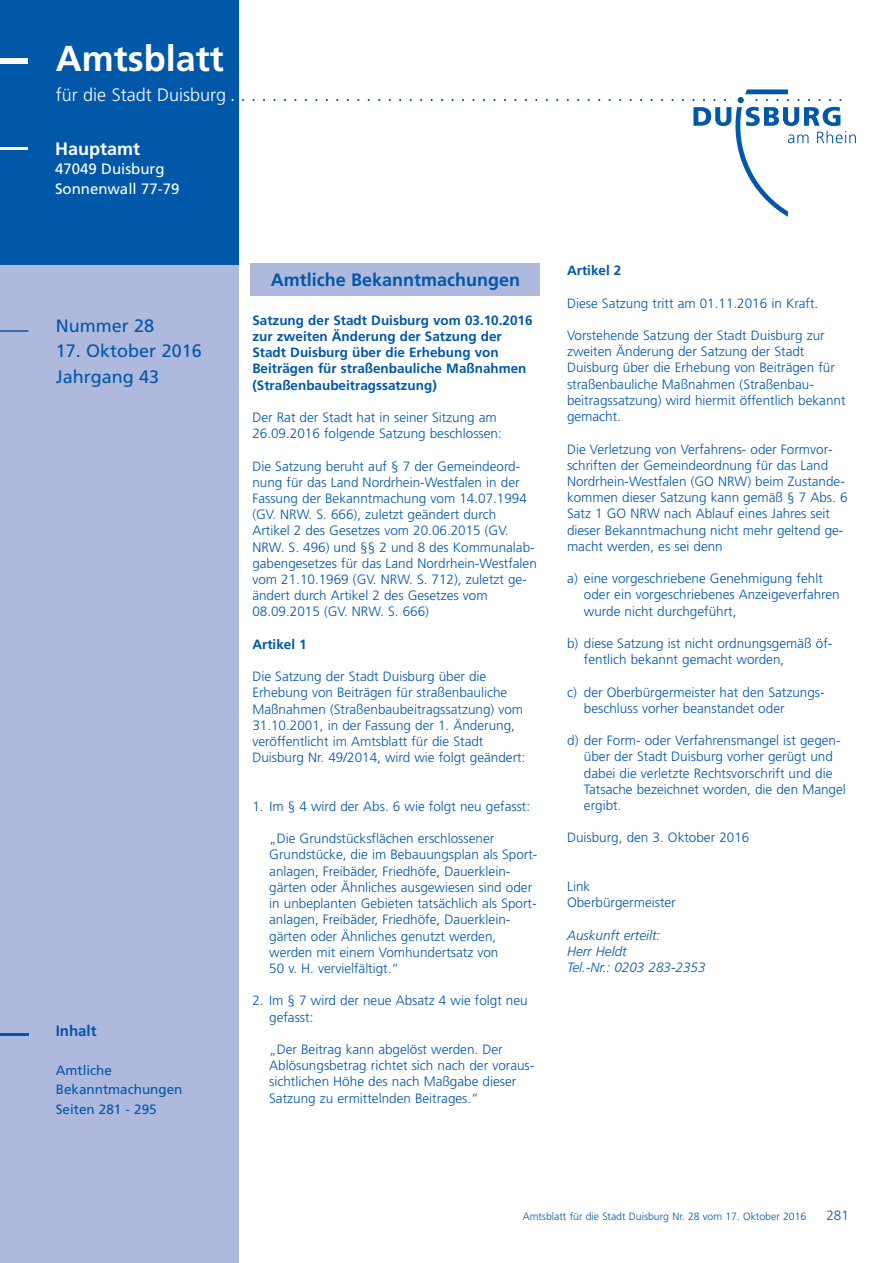
<style>
.page{position:relative;width:893px;height:1263px;background:#fff}
.page>*{position:absolute;margin:0;border:0;box-sizing:border-box;transform-origin:0 0}
.t1{font:150px "Duisburg Logo";letter-spacing:.07em;color:#0157a8}
.t2{font:700 36px "Frutiger";color:#fff}
.t3{font:18px/25.5px "Frutiger";color:#0157a8}
.t4{font:700 18px "Frutiger";color:#0157a8}
.t5{font:300 18px "Frutiger";color:#fff}
.t6{font:700 18px "Frutiger";color:#fff}
.t7{font:15px/19.5px "Frutiger";color:#fff}
.t8{font:700 15px "Frutiger";color:#0157a8}
.t9{font:300 13.5px/16.2px "Frutiger";color:#0157a8}
.t10{font:700 13.5px/16.2px "Frutiger";color:#0157a8}
.t11{font:italic 300 13.5px/16.2px "Frutiger";color:#0157a8}
.t12{font:13.5px/19.5px "Frutiger";color:#0157a8}
.t13{font:300 10.5px "Frutiger";color:#0157a8}
.s1{color:#fff}
</style>
<div class="page">
<div style="left:0;top:263px;width:239px;height:1000px;background:#aeb9dd"></div>
<div style="left:0;top:0;width:239px;height:264px;background:#0157a8"></div>
<div style="left:0;top:59px;width:28px;height:5px;background:#fff"></div>
<hr style="left:0;top:147px;width:28px;height:3px;background:#fff">
<hr style="left:0;top:1033px;width:28px;height:2px;background:#0157a8">
<hr style="left:0;top:330px;width:28px;height:2px;background:#0157a8">
<div style="left:251px;top:264px;width:289px;height:32px;background:#aeb9dd"></div>
<h2 class="t2" style="left:56px;top:44px;width:169px">Amtsblatt</h2>
<h3 class="t5" style="left:56px;top:87px;width:172px">für die Stadt Duisburg</h3>
<h1 class="t1" style="left:226px;top:-39px;width:631px"><span class="s1">0</span>1111111111111111111111l</h1>
<h3 class="t6" style="left:55px;top:141px;width:87px">Hauptamt</h3>
<p class="t7" style="left:55px;top:160px;width:126px">47049 Duisburg<br>Sonnenwall 77-79</p>
<h3 class="t3" style="left:56px;top:314px;width:100px">Nummer 28</h3>
<h3 class="t3" style="left:56px;top:339px;width:148px">17. Oktober 2016<br>Jahrgang 43</h3>
<p class="t8" style="left:56px;top:1024px;width:42px">Inhalt</p>
<p class="t12" style="left:56px;top:1061px;width:128px">Amtliche<br>Bekanntmachungen<br>Seiten 281 - 295</p>
<h3 class="t4" style="left:271px;top:272px;width:251px">Amtliche Bekanntmachungen</h3>
<p class="t10" style="left:252px;top:313px;width:282px">Satzung der Stadt Duisburg vom 03.10.2016 zur zweiten Änderung der Satzung der Stadt Duisburg über die Erhebung von Beiträgen für straßenbauliche Maßnahmen (Straßenbaubeitragssatzung)</p>
<p class="t9" style="left:252px;top:410px;width:251px">Der Rat der Stadt hat in seiner Sitzung am<br>26.09.2016 folgende Satzung beschlossen:</p>
<p class="t9" style="left:252px;top:459px;width:286px">Die Satzung beruht auf § 7 der Gemeindeord&shy;nung für das Land Nordrhein-Westfalen in der Fassung der Bekanntmachung vom 14.07.1994 (GV. NRW. S. 666), zuletzt geändert durch Artikel 2 des Gesetzes vom 20.06.2015 (GV.<br>NRW. S. 496) und §§ 2 und 8 des Kommunalab&shy;gabengesetzes für das Land Nordrhein-Westfalen vom 21.10.1969 (GV. NRW. S. 712), zuletzt ge&shy;ändert durch Artikel 2 des Gesetzes vom 08.09.2015 (GV. NRW. S. 666)</p>
<p class="t10" style="left:252px;top:637px;width:56px">Artikel 1</p>
<p class="t9" style="left:252px;top:669px;width:275px">Die Satzung der Stadt Duisburg über die Erhebung von Beiträgen für straßenbauliche Maßnahmen (Straßenbaubeitragssatzung) vom 31.10.2001, in der Fassung der 1. Änderung, veröffentlicht im Amtsblatt für die Stadt Duisburg Nr. 49/2014, wird wie folgt geändert:</p>
<p class="t9" style="left:252px;top:799px;width:279px">1. Im § 4 wird der Abs. 6 wie folgt neu gefasst:</p>
<p class="t9" style="left:269px;top:831px;width:270px">„Die Grundstücksflächen erschlossener Grundstücke, die im Bebauungsplan als Sport&shy;anlagen, Freibäder, Friedhöfe, Dauerklein&shy;gärten oder Ähnliches ausgewiesen sind oder in unbeplanten Gebieten tatsächlich als Sport&shy;anlagen, Freibäder, Friedhöfe, Dauerklein&shy;gärten oder Ähnliches genutzt werden, werden mit einem Vomhundertsatz von<br>50 v. H. vervielfältigt.“</p>
<p class="t9" style="left:269px;top:993px;width:260px;text-indent:-17px">2. Im § 7 wird der neue Absatz 4 wie folgt neu gefasst:</p>
<p class="t9" style="left:269px;top:1042px;width:267px">„Der Beitrag kann abgelöst werden. Der Ablösungsbetrag richtet sich nach der voraus&shy;sichtlichen Höhe des nach Maßgabe dieser Satzung zu ermittelnden Beitrages.“</p>
<p class="t10" style="left:567px;top:264px;width:56px">Artikel 2</p>
<p class="t9" style="left:567px;top:296px;width:253px">Diese Satzung tritt am 01.11.2016 in Kraft.</p>
<p class="t9" style="left:567px;top:328px;width:280px">Vorstehende Satzung der Stadt Duisburg zur zweiten Änderung der Satzung der Stadt Duisburg über die Erhebung von Beiträgen für straßenbauliche Maßnahmen (Straßenbau&shy;beitragssatzung) wird hiermit öffentlich bekannt gemacht.</p>
<p class="t9" style="left:567px;top:442px;width:282px">Die Verletzung von Verfahrens- oder Formvor&shy;schriften der Gemeindeordnung für das Land Nordrhein-Westfalen (GO NRW) beim Zustande&shy;kommen dieser Satzung kann gemäß § 7 Abs. 6<br>Satz 1 GO NRW nach Ablauf eines Jahres seit dieser Bekanntmachung nicht mehr geltend ge&shy;macht werden, es sei denn</p>
<p class="t9" style="left:584px;top:571px;width:257px;text-indent:-17px">a) eine vorgeschriebene Genehmigung fehlt oder ein vorgeschriebenes Anzeigeverfahren wurde nicht durchgeführt,</p>
<p class="t9" style="left:584px;top:636px;width:250px;text-indent:-17px">b) diese Satzung ist nicht ordnungsgemäß öf&shy;fentlich bekannt gemacht worden,</p>
<p class="t9" style="left:584px;top:685px;width:242px;text-indent:-17px">c) der Oberbürgermeister hat den Satzungs&shy;beschluss vorher beanstandet oder</p>
<p class="t9" style="left:584px;top:733px;width:263px;text-indent:-17px">d) der Form- oder Verfahrensmangel ist gegen&shy;über der Stadt Duisburg vorher gerügt und dabei die verletzte Rechtsvorschrift und die Tatsache bezeichnet worden, die den Mangel ergibt.</p>
<p class="t9" style="left:567px;top:831px;width:184px">Duisburg, den 3. Oktober 2016</p>
<p class="t9" style="left:567px;top:879px;width:110px">Link<br>Oberbürgermeister</p>
<p class="t11" style="left:567px;top:928px;width:140px">Auskunft erteilt:<br>Herr Heldt<br>Tel.-Nr.: 0203 283-2353</p>
<p class="t13" style="left:523px;top:1212px;width:285px">Amtsblatt für die Stadt Duisburg Nr. 28 vom 17. Oktober 2016</p>
<p class="t9" style="left:826px;top:1208px;width:24px">281</p>
</div>
